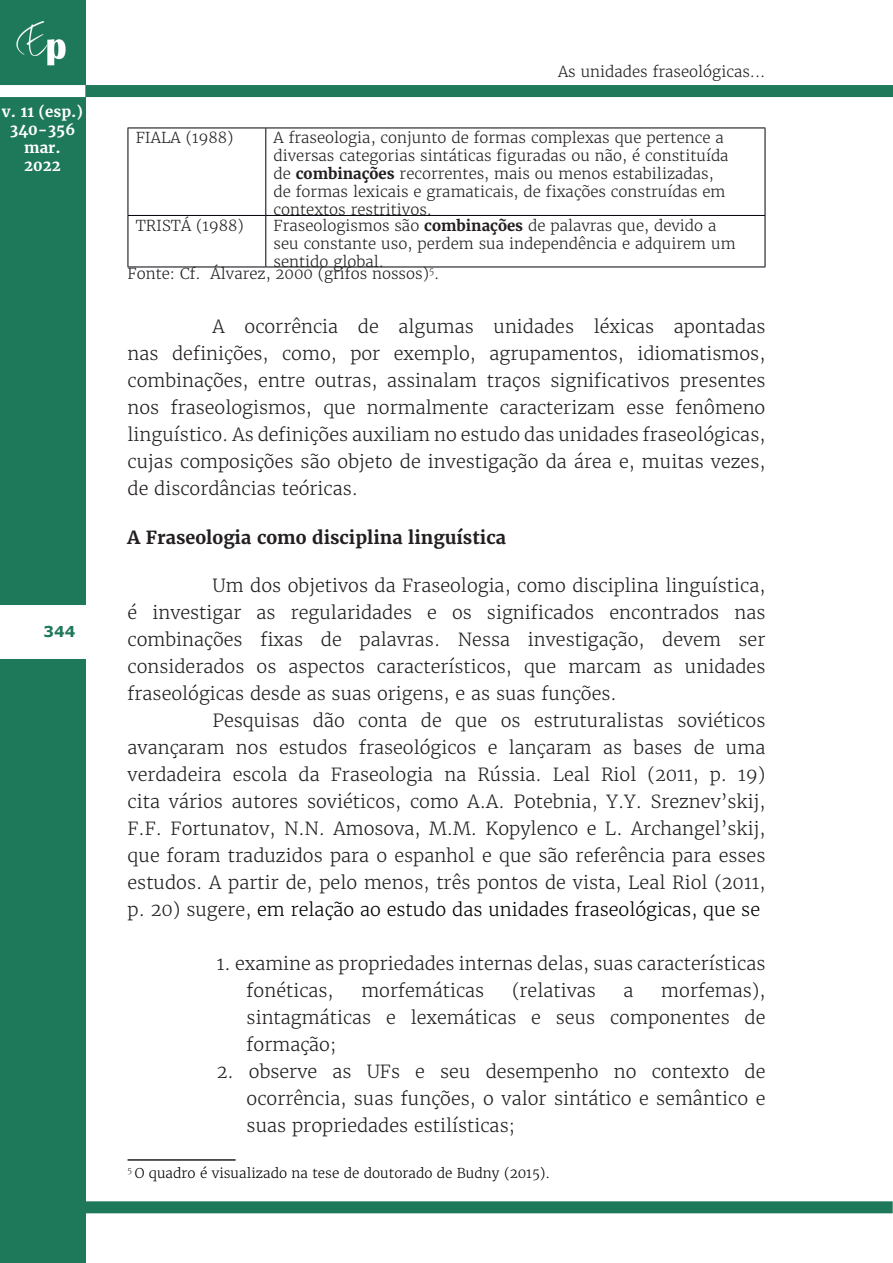
<style>
.page{position:relative;width:893px;height:1263px;background:#fff}
.page>*{position:absolute;margin:0;border:0;box-sizing:border-box;transform-origin:0 0}
.Corpo_do_artigo{font:300 18px/27px "Merriweather";color:#231f20;text-align:justify}
.Alínea{font:300 18px/27px "Merriweather";color:#231f20;text-align:justify}
.Título_de_seção_prim{font:700 18px "Merriweather";color:#231f20}
.Tabela{font:300 15px/18px "Merriweather";color:#231f20}
.Título_de_quadro_fig{font:300 15px "Merriweather";color:#231f20}
.t1{font:700 15px/18px "Merriweather";color:#fff;text-align:center}
.t2{font:700 15px "Verdana";color:#1e785a}
.Rodapé{font:300 13.5px "Merriweather";color:#000}
.s1{font-weight:700}
.s2{color:#000}
</style>
<div class="page">
<div style="left:0;top:0;width:85px;height:1263px;background:#1e785a"></div>
<img style="left:16px;top:21px;width:50px;height:45px">
<div style="left:85px;top:85px;width:808px;height:12px;background:#1e785a"></div>
<div style="left:0;top:85px;width:85px;height:12px;background:#fff"></div>
<div style="left:0;top:605px;width:85px;height:53px;background:#fff"></div>
<div style="left:84px;top:1201px;width:809px;height:12px;background:#1e785a"></div>
<hr style="left:128px;top:128px;width:138px;height:1px;background:#00000a">
<hr style="left:266px;top:128px;width:499px;height:1px;background:#00000a">
<hr style="left:128px;top:215px;width:138px;height:1px;background:#00000a">
<hr style="left:266px;top:215px;width:499px;height:1px;background:#00000a">
<hr style="left:128px;top:267px;width:138px;height:1px;background:#00000a">
<hr style="left:266px;top:267px;width:499px;height:1px;background:#00000a">
<hr style="left:128px;top:128px;width:1px;height:87px;background:#00000a">
<hr style="left:128px;top:216px;width:1px;height:51px;background:#00000a">
<hr style="left:265px;top:128px;width:1px;height:87px;background:#00000a">
<hr style="left:765px;top:128px;width:1px;height:87px;background:#00000a">
<hr style="left:265px;top:216px;width:1px;height:51px;background:#00000a">
<hr style="left:765px;top:216px;width:1px;height:51px;background:#00000a">
<hr style="left:128px;top:1159px;width:108px;height:2px;background:#231f20">
<p class="t1" style="left:2px;top:103px;width:83px">v. 11 (esp.)<br>340-356 mar.<br>2022</p>
<p class="t2" style="left:44px;top:622px;width:33px">344</p>
<p class="Tabela" style="left:558px;top:63px;width:209px">As unidades fraseológicas...</p>
<p class="Tabela" style="left:136px;top:129px;width:99px">FIALA (1988)</p>
<p class="Tabela" style="left:274px;top:129px;width:457px">A fraseologia, conjunto de formas complexas que pertence a diversas categorias sintáticas figuradas ou não, é constituída de <span class="s1">combinações</span> recorrentes, mais ou menos estabilizadas, de formas lexicais e gramaticais, de fixações construídas em contextos restritivos.</p>
<p class="Tabela" style="left:136px;top:216px;width:110px">TRISTÁ (1988)</p>
<p class="Tabela" style="left:274px;top:216px;width:464px">Fraseologismos são <span class="s1">combinações</span> de palavras que, devido a seu constante uso, perdem sua independência e adquirem um sentido global.</p>
<p class="Título_de_quadro_fig" style="left:128px;top:265px;width:313px">Fonte: Cf. Álvarez, 2000 (grifos nossos)<sup>5</sup>.</p>
<p class="Corpo_do_artigo" style="left:128px;top:313px;width:639px;text-indent:85px">A ocorrência de algumas unidades léxicas apontadas nas definições, como, por exemplo, agrupamentos, idiomatismos, combinações, entre outras, assinalam traços significativos presentes nos fraseologismos, que normalmente caracterizam esse fenômeno linguístico. As definições auxiliam no estudo das unidades fraseológicas, cujas composições são objeto de investigação da área e, muitas vezes, de discordâncias teóricas.</p>
<p class="Título_de_seção_prim" style="left:128px;top:526px;width:380px">A Fraseologia como disciplina linguística</p>
<p class="Corpo_do_artigo" style="left:128px;top:572px;width:639px;text-indent:85px">Um dos objetivos da Fraseologia, como disciplina linguística, é investigar as regularidades e os significados encontrados nas combinações fixas de palavras. Nessa investigação, devem ser considerados os aspectos característicos, que marcam as unidades fraseológicas desde as suas origens, e as suas funções.</p>
<p class="Corpo_do_artigo" style="left:128px;top:707px;width:639px;text-indent:85px">Pesquisas dão conta de que os estruturalistas soviéticos avançaram nos estudos fraseológicos e lançaram as bases de uma verdadeira escola da Fraseologia na Rússia. Leal Riol (2011, p. 19) cita vários autores soviéticos, como A.A. Potebnia, Y.Y. Sreznev’skij, F.F. Fortunatov, N.N. Amosova, M.M. Kopylenco e L. Archangel’skij, que foram traduzidos para o espanhol e que são referência para esses estudos. A partir de, pelo menos, três pontos de vista, Leal Riol (2011, p. 20) sugere, <span class="s2">em relação ao estudo das unidades fraseológicas, que se</span></p>
<p class="Alínea" style="left:247px;top:950px;width:520px;text-indent:-30px">1. examine as propriedades internas delas, suas características fonéticas,</p>
<p class="Alínea" style="left:361px;top:977px;width:124px">morfemáticas</p>
<p class="Alínea" style="left:512px;top:977px;width:85px">(relativas</p>
<p class="Alínea" style="left:624px;top:977px;width:12px">a</p>
<p class="Alínea" style="left:247px;top:977px;width:520px;text-indent:415px">morfemas), sintagmáticas e lexemáticas e seus componentes de formação;</p>
<p class="Alínea" style="left:247px;top:1058px;width:520px;text-indent:-30px">2. observe as UFs e seu desempenho no contexto de ocorrência, suas funções, o valor sintático e semântico e suas propriedades estilísticas;</p>
<p class="Rodapé" style="left:128px;top:1165px;width:424px"><sup>5</sup> O quadro é visualizado na tese de doutorado de Budny (2015).</p>
</div>
